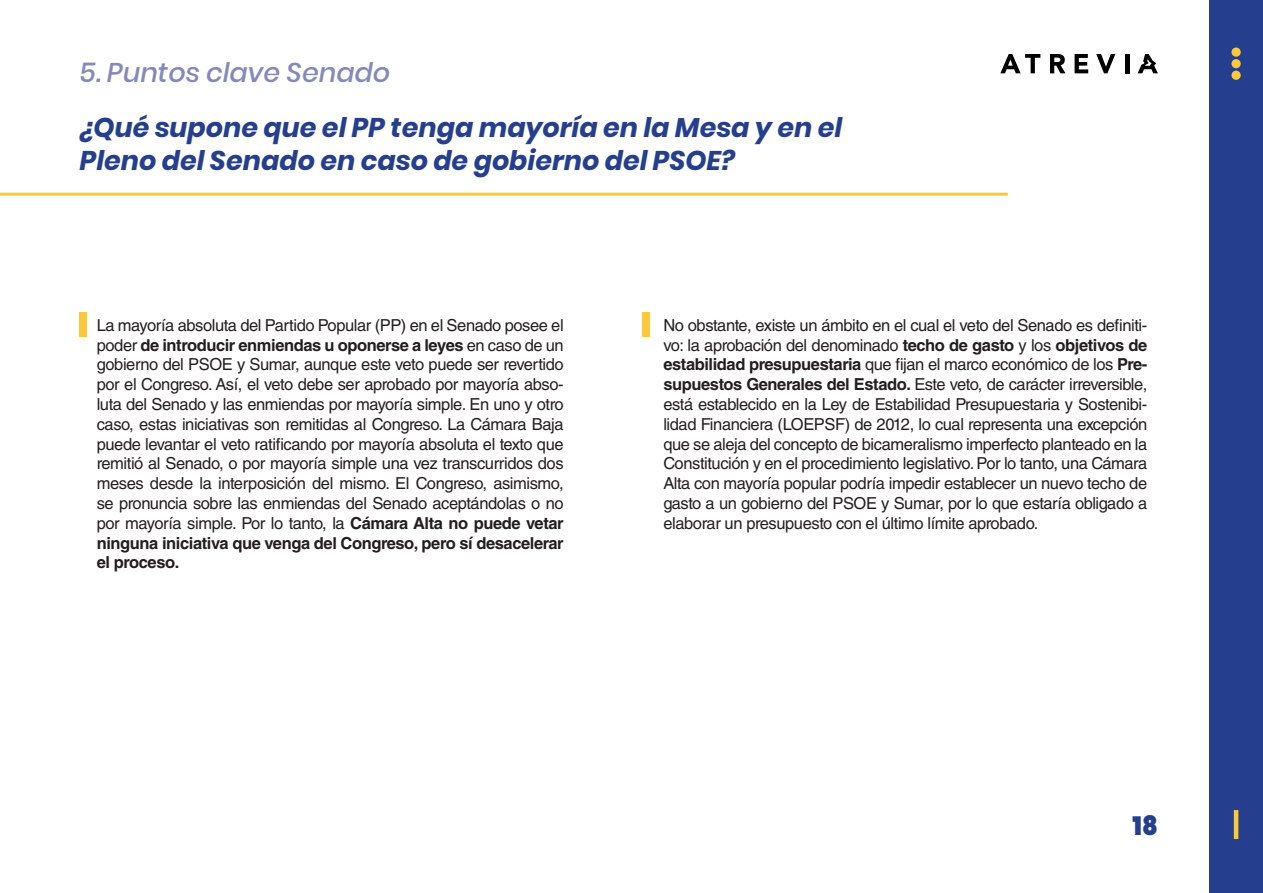
<style>
.page{position:relative;width:1263px;height:893px;background:#fff}
.page>*{position:absolute;margin:0;border:0;box-sizing:border-box;transform-origin:0 0}
.t1{font:italic 700 27px/32.4px "Poppins";color:#253f8e}
.t2{font:italic 500 27px "Poppins";color:#8688ba}
.t3{font:900 26.4px "Poppins";color:#253f8e;scale:.91 1}
.t4{font:16.5px/19.8px "Helvetica LT Std";letter-spacing:-.025em;color:#231f20;text-align:justify}
.s1{font-weight:700}
</style>
<div class="page">
<svg style="left:1050px;top:54px;width:15px;height:19px"></svg>
<svg style="left:1074px;top:54px;width:14px;height:19px"></svg>
<svg style="left:1096px;top:54px;width:19px;height:19px"></svg>
<hr style="left:1125px;top:54px;width:4px;height:19px;background:#000">
<svg style="left:1000px;top:54px;width:40px;height:19px"></svg>
<svg style="left:1138px;top:54px;width:20px;height:19px"></svg>
<hr style="left:0;top:193px;width:1008px;height:3px;background:#fec83a">
<div style="left:642px;top:313px;width:7px;height:24px;background:#fec83a"></div>
<div style="left:80px;top:313px;width:7px;height:24px;background:#fec83a"></div>
<div style="left:1209px;top:0;width:54px;height:893px;background:#253f8e"></div>
<div style="left:1231px;top:48px;width:10px;height:9px;background:#fec83a;border-radius:50%"></div>
<div style="left:1231px;top:59px;width:10px;height:9px;background:#fec83a;border-radius:50%"></div>
<div style="left:1231px;top:71px;width:10px;height:9px;background:#fec83a;border-radius:50%"></div>
<hr style="left:1234px;top:810px;width:4px;height:29px;background:#fec83a">
<p class="t2" style="left:80px;top:57px;width:312px">5. Puntos clave Senado</p>
<p class="t1" style="left:80px;top:112px;width:764px">¿Qué supone que el PP tenga mayoría en la Mesa y en el<br>Pleno del Senado en caso de gobierno del PSOE?</p>
<p class="t4" style="left:97px;top:315px;width:468px">La mayoría absoluta del Partido Popular (PP) en el Senado posee el poder <span class="s1">de introducir enmiendas u oponerse a leyes</span> en caso de un gobierno del PSOE y Sumar, aunque este veto puede ser revertido por el Congreso. Así, el veto debe ser aprobado por mayoría abso&shy;luta del Senado y las enmiendas por mayoría simple. En uno y otro caso, estas iniciativas son remitidas al Congreso. La Cámara Baja puede levantar el veto ratificando por mayoría absoluta el texto que remitió al Senado, o por mayoría simple una vez transcurridos dos meses desde la interposición del mismo. El Congreso, asimismo, se pronuncia sobre las enmiendas del Senado aceptándolas o no por mayoría simple. Por lo tanto, la <span class="s1">Cámara Alta no puede vetar ninguna iniciativa que venga del Congreso, pero sí desacelerar el proceso.</span></p>
<p class="t4" style="left:663px;top:315px;width:485px">No obstante, existe un ámbito en el cual el veto del Senado es definiti&shy;vo: la aprobación del denominado <span class="s1">techo de gasto</span> y los <span class="s1">objetivos de estabilidad presupuestaria</span> que fijan el marco económico de los <span class="s1">Pre&shy;supuestos Generales del Estado.</span> Este veto, de carácter irreversible, está establecido en la Ley de Estabilidad Presupuestaria y Sostenibi&shy;lidad Financiera (LOEPSF) de 2012, lo cual representa una excepción que se aleja del concepto de bicameralismo imperfecto planteado en la Constitución y en el procedimiento legislativo. Por lo tanto, una Cámara Alta con mayoría popular podría impedir establecer un nuevo techo de gasto a un gobierno del PSOE y Sumar, por lo que estaría obligado a elaborar un presupuesto con el último límite aprobado.</p>
<h2 class="t3" style="left:1132px;top:811px;width:29px">18</h2>
</div>
